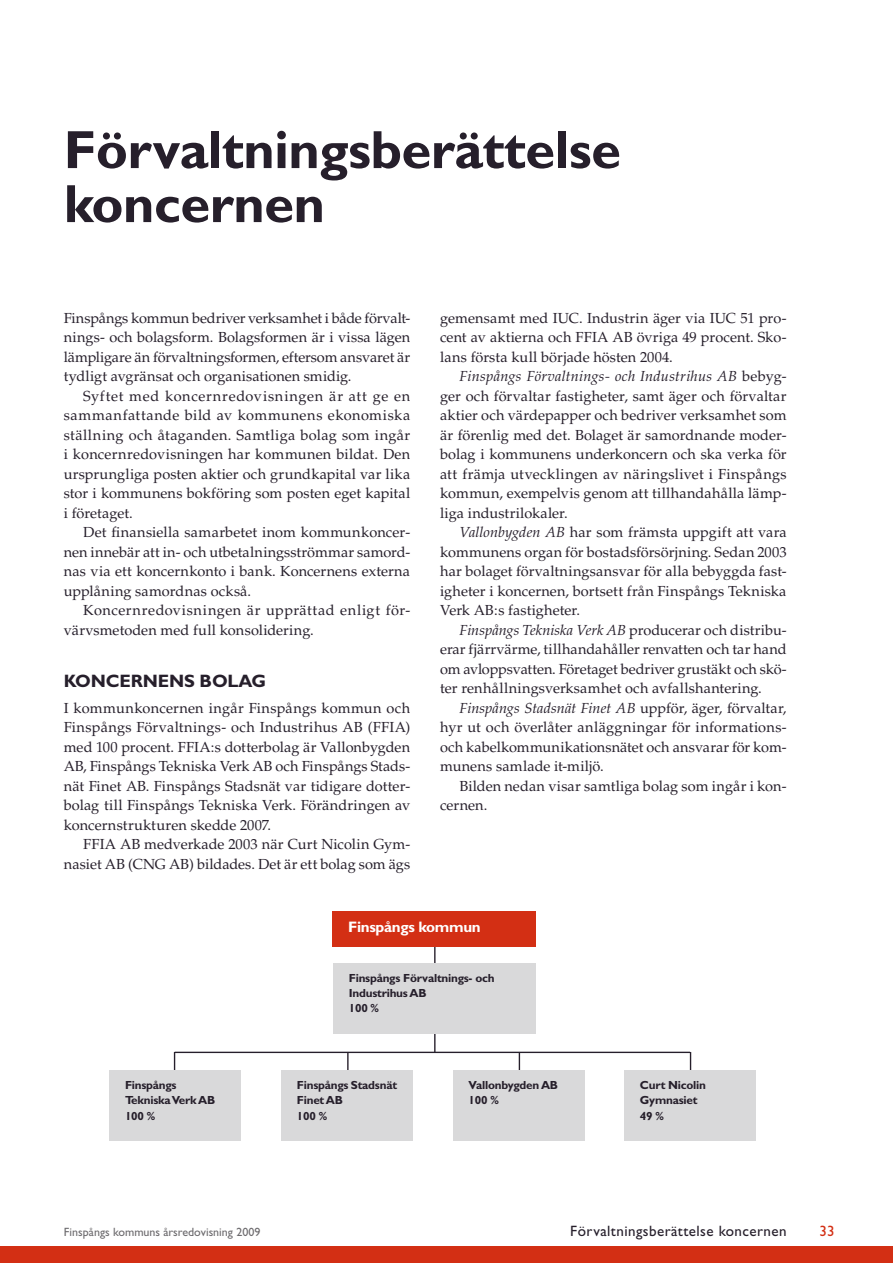
<style>
.page{position:relative;width:893px;height:1263px;background:#fff}
.page>*{position:absolute;margin:0;border:0;box-sizing:border-box;transform-origin:0 0}
.t1{font:700 54px/54px "Gill Sans";letter-spacing:-.01em;color:#261f2b}
.t2{font:700 18px "Gill Sans";color:#261f2b}
.t3{font:700 15.15px "Gill Sans";letter-spacing:-.02em;color:#fff}
.t4{font:15px "Gill Sans";letter-spacing:.03em;color:#261f2b}
.t5{font:15px "Gill Sans";color:#d32f14}
.t6{font:14.55px/19.5px "Palatino";letter-spacing:.005em;color:#261f2b;text-align:justify}
.t7{font:14.55px/19.5px "Palatino";letter-spacing:.025em;color:#261f2b}
.t8{font:12px "Gill Sans";color:#6c6a6d}
.t9{font:700 11.7px/15.1px "Gill Sans";letter-spacing:-.02em;color:#261f2b}
.s1{font-style:italic}
</style>
<div class="page">
<div style="left:0;top:1246px;width:893px;height:17px;background:#d32f14"></div>
<hr style="left:434px;top:916px;width:1px;height:136px;background:#261f2b">
<hr style="left:175px;top:1052px;width:515px;height:1px;background:#261f2b">
<hr style="left:347px;top:1052px;width:2px;height:40px;background:#261f2b">
<hr style="left:174px;top:1052px;width:1px;height:40px;background:#261f2b">
<hr style="left:519px;top:1052px;width:1px;height:34px;background:#261f2b">
<hr style="left:690px;top:1052px;width:1px;height:34px;background:#261f2b">
<div style="left:332px;top:911px;width:204px;height:36px;background:#d32f14"></div>
<div style="left:281px;top:1071px;width:132px;height:70px;background:#d9d9da"></div>
<div style="left:453px;top:1071px;width:132px;height:70px;background:#d9d9da"></div>
<div style="left:109px;top:1071px;width:132px;height:70px;background:#d9d9da"></div>
<div style="left:333px;top:963px;width:203px;height:71px;background:#d9d9da"></div>
<div style="left:624px;top:1071px;width:132px;height:70px;background:#d9d9da"></div>
<h1 class="t1" style="left:64px;top:123px;width:559px">Förvaltningsberättelse koncernen</h1>
<p class="t6" style="left:64px;top:308px;width:348px">Finspångs kommun bedriver verksamhet i både förvalt&shy;nings- och bolagsform. Bolagsformen är i vissa lägen lämpligare än förvaltningsformen, eftersom ansvaret är tydligt avgränsat och organisationen smidig.</p>
<p class="t6" style="left:64px;top:386px;width:348px;text-indent:19px">Syftet med koncernredovisningen är att ge en sammanfattande bild av kommunens ekonomiska ställning och åtaganden. Samtliga bolag som ingår i koncernredovisningen har kommunen bildat. Den ursprungliga posten aktier och grundkapital var lika stor i kommunens bokföring som posten eget kapital i företaget.</p>
<p class="t6" style="left:64px;top:523px;width:348px;text-indent:19px">Det finansiella samarbetet inom kommunkoncer&shy;nen innebär att in- och utbetalningsströmmar samord&shy;nas via ett koncernkonto i bank. Koncernens externa upplåning samordnas också.</p>
<p class="t7" style="left:64px;top:601px;width:348px;text-indent:19px">Koncernredovisningen är upprättad enligt för&shy;värvsmetoden med full konsolidering.</p>
<p class="t2" style="left:64px;top:670px;width:26px">Koncernens</p>
<p class="t2" style="left:200px;top:670px;width:14px">bolag</p>
<p class="t6" style="left:64px;top:698px;width:348px">I kommunkoncernen ingår Finspångs kommun och Finspångs Förvaltnings- och Industrihus AB (FFIA) med 100 procent. FFIA:s dotterbolag är Vallonbygden AB, Finspångs Tekniska Verk AB och Finspångs Stads&shy;nät Finet AB. Finspångs Stadsnät var tidigare dotter&shy;bolag till Finspångs Tekniska Verk. Förändringen av koncernstrukturen skedde 2007.</p>
<p class="t6" style="left:64px;top:835px;width:348px;text-align:right">FFIA AB medverkade 2003 när Curt Nicolin Gym&shy;nasiet AB (CNG AB) bildades. Det är ett bolag som ägs</p>
<p class="t6" style="left:440px;top:308px;width:348px">gemensamt med IUC. Industrin äger via IUC 51 pro&shy;cent av aktierna och FFIA AB övriga 49 procent. Sko&shy;lans första kull började hösten 2004.</p>
<p class="t6" style="left:440px;top:367px;width:348px;text-indent:19px"><span class="s1">Finspångs Förvaltnings- och Industrihus AB</span> bebyg&shy;ger och förvaltar fastigheter, samt äger och förvaltar aktier och värdepapper och bedriver verksamhet som är förenlig med det. Bolaget är samordnande moder&shy;bolag i kommunens underkoncern och ska verka för att främja utvecklingen av näringslivet i Finspångs kommun, exempelvis genom att tillhandahålla lämp&shy;liga industrilokaler.</p>
<p class="t6" style="left:440px;top:523px;width:348px;text-indent:19px"><span class="s1">Vallonbygden AB</span> har som främsta uppgift att vara kommunens organ för bostadsförsörjning. Sedan 2003 har bolaget förvaltningsansvar för alla bebyggda fast&shy;igheter i koncernen, bortsett från Finspångs Tekniska Verk AB:s fastigheter.</p>
<p class="t6" style="left:440px;top:620px;width:348px;text-indent:19px"><span class="s1">Finspångs Tekniska Verk AB</span> producerar och distribu&shy;erar fjärrvärme, tillhandahåller renvatten och tar hand om avloppsvatten. Företaget bedriver grustäkt och skö&shy;ter renhållningsverksamhet och avfallshantering.</p>
<p class="t6" style="left:440px;top:698px;width:348px;text-indent:19px"><span class="s1">Finspångs Stadsnät Finet AB</span> uppför, äger, förvaltar, hyr ut och överlåter anläggningar för informations&shy;och kabelkommunikationsnätet och ansvarar för kom&shy;munens samlade it-miljö.</p>
<p class="t6" style="left:440px;top:776px;width:348px;text-indent:19px">Bilden nedan visar samtliga bolag som ingår i kon&shy;cernen.</p>
<p class="t3" style="left:348px;top:918px;width:134px">Finspångs kommun</p>
<p class="t9" style="left:125px;top:1078px;width:92px">Finspångs<br>Tekniska Verk AB<br>100 %</p>
<p class="t9" style="left:349px;top:970px;width:147px">Finspångs Förvaltnings- och<br>Industrihus AB<br>100 %</p>
<p class="t9" style="left:297px;top:1078px;width:102px">Finspångs Stadsnät<br>Finet AB<br>100 %</p>
<p class="t9" style="left:469px;top:1078px;width:91px">Vallonbygden AB<br>100 %</p>
<p class="t9" style="left:640px;top:1078px;width:68px">Curt Nicolin<br>Gymnasiet<br>49 %</p>
<p class="t8" style="left:64px;top:1225px;width:198px">Finspångs kommuns årsredovisning 2009</p>
<p class="t4" style="left:570px;top:1222px;width:218px">Förvaltningsberättelse koncernen</p>
<p class="t5" style="left:820px;top:1222px;width:16px">33</p>
</div>
